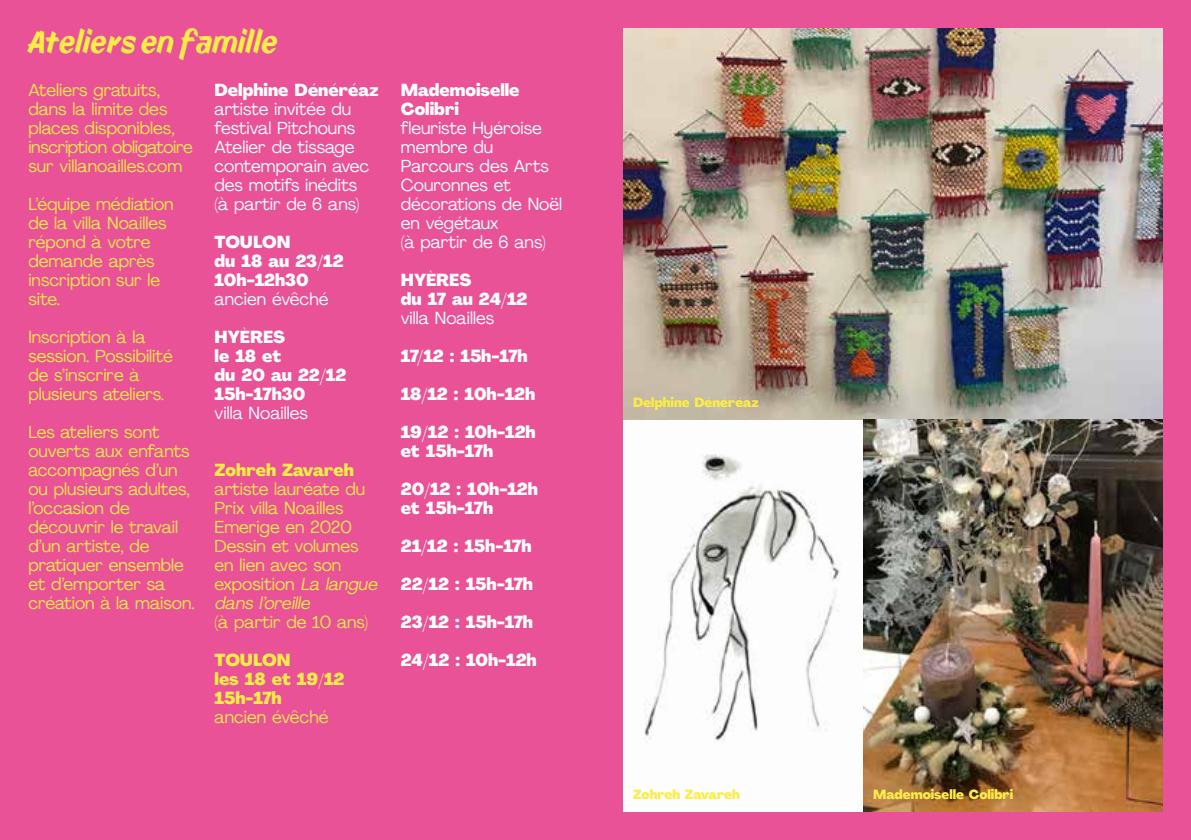
<style>
.page{position:relative;width:1191px;height:840px;background:#fff}
.page>*{position:absolute;margin:0;border:0;box-sizing:border-box;transform-origin:0 0}
.t1{font:30px "Joe 182";color:#fcec48}
.t2{font:17px/19px "Agrandir";color:#fcec48}
.t3{font:800 17px/19px "Agrandir";color:#fff}
.t4{font:17px/19px "Agrandir";color:#fff}
.t5{font:800 17px/19px "Agrandir";color:#fcec48}
.t6{font:800 13px "Agrandir";color:#fcec48}
.s1{font-style:italic}
</style>
<div class="page">
<div style="left:0;top:0;width:1191px;height:839px;background:#e95297"></div>
<img style="left:624px;top:28px;width:538px;height:392px">
<img style="left:624px;top:420px;width:240px;height:391px">
<img style="left:864px;top:420px;width:298px;height:391px">
<h1 class="t1" style="left:28px;top:20px;width:251px">Ateliers en famille</h1>
<p class="t2" style="left:28px;top:80px;width:166px">Ateliers gratuits, dans la limite des places disponibles, inscription obligatoire sur villanoailles.com</p>
<p class="t2" style="left:28px;top:194px;width:147px">L’équipe médiation de la villa Noailles répond à votre demande après inscription sur le site.</p>
<p class="t2" style="left:28px;top:327px;width:146px">Inscription à la session. Possibilité de s’inscrire à plusieurs ateliers.</p>
<p class="t2" style="left:28px;top:422px;width:168px">Les ateliers sont ouverts aux enfants accompagnés d’un ou plusieurs adultes, l’occasion de découvrir le travail d’un artiste, de pratiquer ensemble et d’emporter sa création à la maison.</p>
<p class="t3" style="left:214px;top:80px;width:166px">Delphine Dénéréaz</p>
<p class="t4" style="left:214px;top:99px;width:156px">artiste invitée du festival Pitchouns<br>Atelier de tissage contemporain avec des motifs inédits (à partir de 6 ans)</p>
<p class="t3" style="left:214px;top:232px;width:131px">TOULON<br>du 18 au 23/12<br>10h-12h30</p>
<p class="t4" style="left:214px;top:289px;width:115px">ancien évêché</p>
<p class="t3" style="left:214px;top:327px;width:133px">HYÈRES<br>le 18 et<br>du 20 au 22/12<br>15h-17h30</p>
<p class="t4" style="left:214px;top:403px;width:95px">villa Noailles</p>
<p class="t5" style="left:214px;top:460px;width:141px">Zohreh Zavareh</p>
<p class="t2" style="left:214px;top:479px;width:168px">artiste lauréate du<br>Prix villa Noailles<br>Emerige en 2020<br>Dessin et volumes en lien avec son exposition <span class="s1">La langue dans l’oreille</span></p>
<p class="t2" style="left:214px;top:612px;width:155px">(à partir de 10 ans)</p>
<p class="t5" style="left:214px;top:650px;width:131px">TOULON<br>les 18 et 19/12<br>15h-17h</p>
<p class="t2" style="left:214px;top:707px;width:115px">ancien évêché</p>
<p class="t3" style="left:401px;top:80px;width:120px">Mademoiselle<br>Colibri</p>
<p class="t4" style="left:401px;top:118px;width:163px">fleuriste Hyéroise membre du<br>Parcours des Arts<br>Couronnes et décorations de Noël en végétaux<br>(à partir de 6 ans)</p>
<p class="t3" style="left:401px;top:270px;width:128px">HYÈRES<br>du 17 au 24/12</p>
<p class="t4" style="left:401px;top:308px;width:95px">villa Noailles</p>
<p class="t3" style="left:401px;top:346px;width:128px">17/12 : 15h-17h</p>
<p class="t3" style="left:401px;top:384px;width:136px">18/12 : 10h-12h</p>
<p class="t3" style="left:401px;top:422px;width:136px">19/12 : 10h-12h et 15h-17h</p>
<p class="t3" style="left:401px;top:479px;width:139px">20/12 : 10h-12h et 15h-17h</p>
<p class="t3" style="left:401px;top:536px;width:132px">21/12 : 15h-17h</p>
<p class="t3" style="left:401px;top:574px;width:134px">22/12 : 15h-17h</p>
<p class="t3" style="left:401px;top:612px;width:134px">23/12 : 15h-17h</p>
<p class="t3" style="left:401px;top:650px;width:137px">24/12 : 10h-12h</p>
<p class="t6" style="left:633px;top:394px;width:127px">Delphine Dénéréaz</p>
<p class="t6" style="left:633px;top:785px;width:108px">Zohreh Zavareh</p>
<p class="t6" style="left:873px;top:785px;width:141px">Mademoiselle Colibri</p>
</div>
